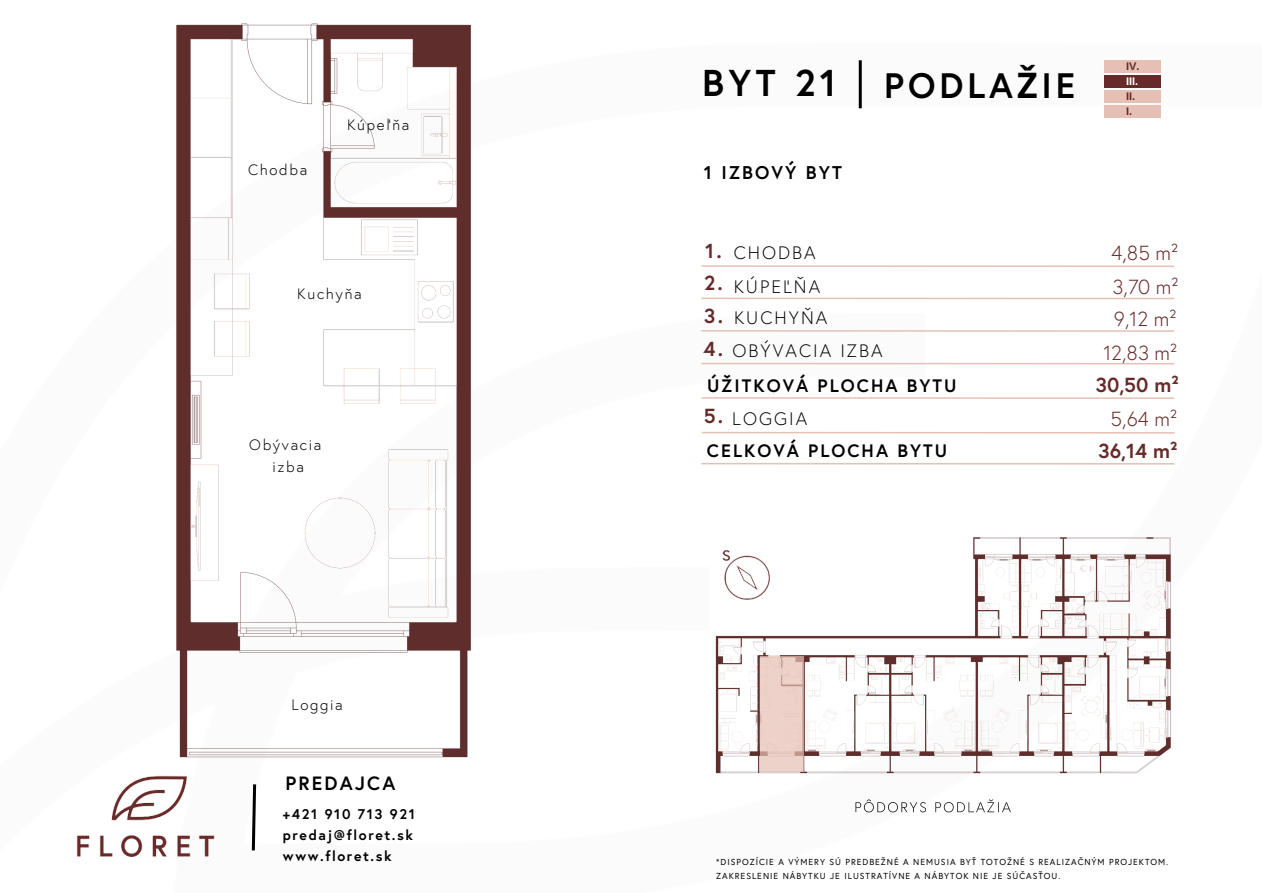
<style>
.page{position:relative;width:1262px;height:893px;background:#fff}
.page>*{position:absolute;margin:0;border:0;box-sizing:border-box;transform-origin:0 0}
.t1{font:700 37.4px "Europa";color:#000}
.t2{font:700 35.4px "Europa";letter-spacing:.115em;color:#000}
.t3{font:300 20.4px/33.2px "Europa";color:#652a29;text-align:center}
.t4{font:700 20.4px/32.8px "Europa";color:#652a29;text-align:justify}
.t5{font:700 19.2px "Europa";letter-spacing:.115em;color:#000}
.t6{font:700 18.4px "Europa";letter-spacing:.115em;color:#000}
.t7{font:300 18px/33.8px "Europa";letter-spacing:.115em;color:#000}
.t8{font:700 18px "Europa";letter-spacing:.115em;color:#000}
.t9{font:300 15px/22.6px "Europa";letter-spacing:.115em;color:#000;text-align:center}
.t10{font:700 14px/21px "Europa";letter-spacing:.115em;color:#000}
.t11{font:700 11px/14.8px "Arimo";color:#652a29}
.t12{font:700 11px "Arimo";color:#fff}
.t13{font:8.6px/13px "Europa";letter-spacing:.115em;color:#000}
.s1{font-family:"Noto Sans"}
</style>
<div class="page">
<img style="left:176px;top:23px;width:295px;height:735px">
<img style="left:855px;top:799px;width:156px;height:14px">
<img style="left:715px;top:537px;width:456px;height:237px">
<div style="left:759px;top:656px;width:44px;height:115px;background:#edd2c9"></div>
<hr style="left:858px;top:60px;width:3px;height:48px;background:#000">
<img style="left:715px;top:543px;width:66px;height:65px">
<img style="left:76px;top:753px;width:180px;height:104px">
<hr style="left:701px;top:265px;width:473px;height:2px;background:#e6c0b4">
<hr style="left:701px;top:297px;width:473px;height:2px;background:#e6c0b4">
<hr style="left:701px;top:330px;width:473px;height:2px;background:#e6c0b4">
<hr style="left:701px;top:363px;width:473px;height:1px;background:#e6c0b4">
<hr style="left:701px;top:397px;width:473px;height:2px;background:#e6c0b4">
<hr style="left:701px;top:463px;width:473px;height:1px;background:#e6c0b4">
<hr style="left:701px;top:432px;width:473px;height:1px;background:#e6c0b4">
<div style="left:1104px;top:60px;width:56px;height:12px;background:#e6c0b4"></div>
<div style="left:1104px;top:76px;width:56px;height:12px;background:#652a29"></div>
<div style="left:1104px;top:91px;width:56px;height:12px;background:#e6c0b4"></div>
<div style="left:1104px;top:105px;width:56px;height:12px;background:#e6c0b4"></div>
<h3 class="t9" style="left:248px;top:160px;width:61px">Chodba</h3>
<h3 class="t9" style="left:347px;top:115px;width:64px">Kúpeľňa</h3>
<h3 class="t9" style="left:297px;top:284px;width:66px">Kuchyňa</h3>
<h3 class="t9" style="left:249px;top:434px;width:74px">Obývacia izba</h3>
<h3 class="t9" style="left:291px;top:694px;width:53px">Loggia</h3>
<h3 class="t5" style="left:285px;top:770px;width:111px">PREDAJCA</h3>
<h3 class="t10" style="left:283px;top:803px;width:134px">+421 910 713 921 predaj@floret.sk www.floret.sk</h3>
<h1 class="t1" style="left:702px;top:58px;width:136px">BYT 21</h1>
<h2 class="t2" style="left:884px;top:61px;width:193px">PODLA<span class="s1">Ž</span>IE</h2>
<h3 class="t6" style="left:703px;top:160px;width:140px">1 IZBOVÝ BYT</h3>
<p class="t11" style="left:1126px;top:59px;width:15px">IV.</p>
<p class="t12" style="left:1126px;top:75px;width:14px">III.</p>
<p class="t11" style="left:1126px;top:89px;width:11px">II.<br>I.</p>
<h3 class="t4" style="left:703px;top:234px;width:21px">1.<br>2.<br>3.<br>4.</h3>
<h3 class="t7" style="left:733px;top:237px;width:88px">CHODBA<br>KÚPEĽŇA</h3>
<h3 class="t7" style="left:732px;top:301px;width:151px">KUCHYŇA<br>OBÝVACIA IZBA</h3>
<h3 class="t8" style="left:707px;top:377px;width:251px">ÚŽITKOVÁ PLOCHA BYTU</h3>
<h3 class="t4" style="left:703px;top:399px;width:21px">5.</h3>
<h3 class="t7" style="left:732px;top:403px;width:77px">LOGGIA</h3>
<h3 class="t8" style="left:707px;top:443px;width:242px">CELKOVÁ PLOCHA BYTU</h3>
<h3 class="t3" style="left:1103px;top:238px;width:77px">4,85 m²<br>3,70 m²<br>9,12 m²<br>12,83 m²</h3>
<h3 class="t4" style="left:1095px;top:369px;width:85px">30,50 m²</h3>
<h3 class="t3" style="left:1110px;top:403px;width:68px">5,64 m²</h3>
<h3 class="t4" style="left:1098px;top:436px;width:81px">36,14 m²</h3>
<p class="t13" style="left:716px;top:856px;width:453px">*DISPOZÍCIE A VÝMERY SÚ PREDBEŽNÉ A NEMUSIA BYŤ TOTOŽNÉ S REALIZAČNÝM PROJEKTOM.<br>ZAKRESLENIE NÁBYTKU JE ILUSTRATÍVNE A NÁBYTOK NIE JE SÚČASŤOU.</p>
</div>
